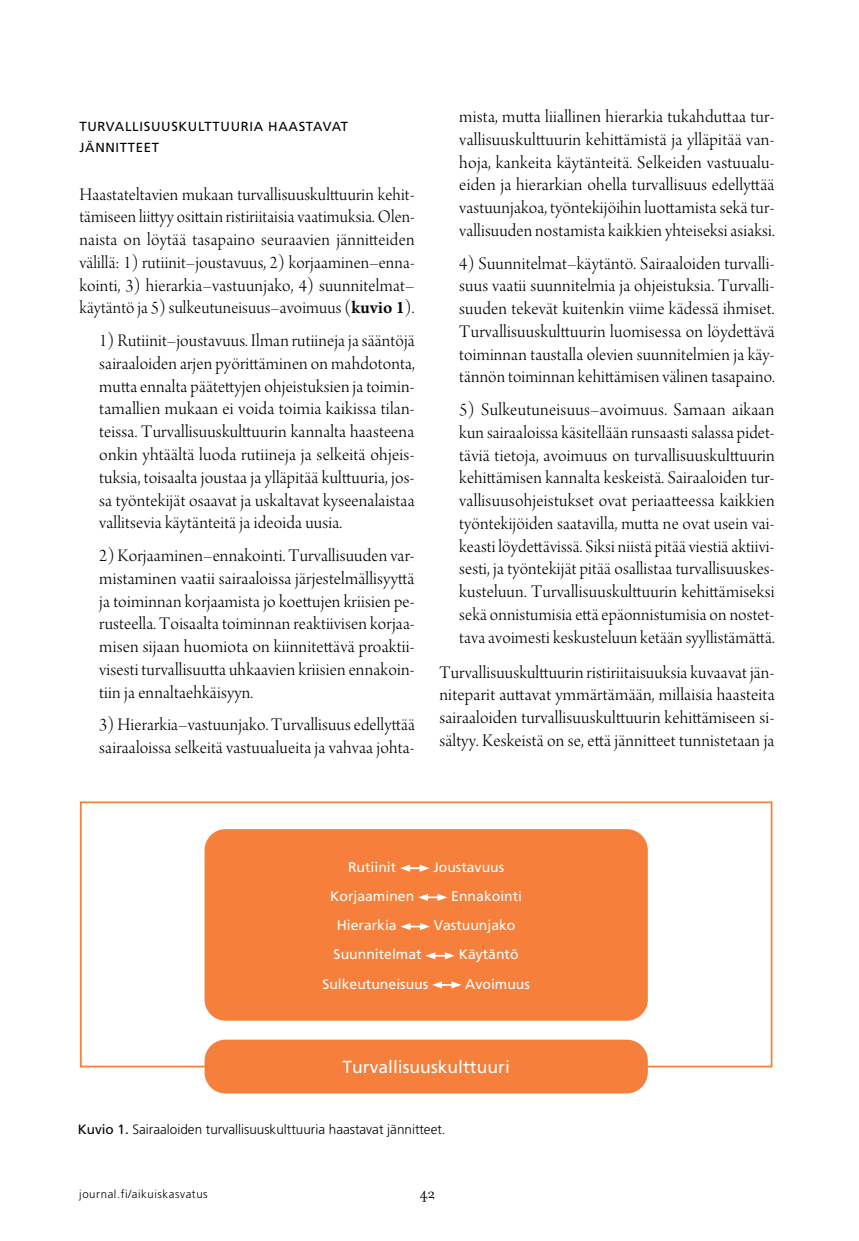
<style>
.page{position:relative;width:859px;height:1241px;background:#fff}
.page>*{position:absolute;margin:0;border:0;box-sizing:border-box;transform-origin:0 0}
.t1{font:18.72px/22.8px "Arno Pro Light Display";letter-spacing:.01em;color:#000;text-align:justify}
.t2{font:17.5px "Frutiger LT Std";color:#fff}
.t3{font:15.75px "Filosofia OT";color:#000}
.t4{font:14px "Frutiger LT Std";color:#fff}
.t5{font:300 13.47px "Frutiger LT Std";color:#000}
.t6{font:13.12px/21px "Frutiger LT Std";letter-spacing:.05em;color:#000}
.t7{font:300 11.38px "Frutiger LT Std";letter-spacing:.05em;color:#000}
.s1{font-family:"Arno Pro";font-weight:600}
.s2{font-weight:400}
</style>
<div class="page">
<svg style="left:79px;top:801px;width:694px;height:267px"></svg>
<div style="left:204px;top:829px;width:443px;height:191px;background:#f57f3b;border-radius:21px"></div>
<svg style="left:400px;top:864px;width:29px;height:7px"></svg>
<svg style="left:418px;top:893px;width:29px;height:7px"></svg>
<svg style="left:401px;top:923px;width:28px;height:7px"></svg>
<svg style="left:425px;top:952px;width:29px;height:7px"></svg>
<svg style="left:432px;top:981px;width:29px;height:7px"></svg>
<div style="left:204px;top:1039px;width:443px;height:54px;background:#f57f3b;border-radius:21px"></div>
<p class="t6" style="left:79px;top:116px;width:270px">TURVALLISUUSKULTTUURIA HAASTAVAT<br>JÄNNITTEET</p>
<p class="t1" style="left:79px;top:184px;width:336px">Haastateltavien mukaan turvallisuuskulttuurin kehit&shy;tämiseen liittyy osittain ristiriitaisia vaatimuksia. Olen&shy;naista on löytää tasapaino seuraavien jännitteiden välillä: 1) rutiinit–joustavuus, 2) korjaaminen–enna&shy;kointi, 3) hierarkia–vastuunjako, 4) suunnitelmat– käytäntö ja 5) sulkeutuneisuus–avoimuus (<span class="s1">kuvio 1</span>).</p>
<p class="t1" style="left:99px;top:330px;width:317px">1) Rutiinit–joustavuus. Ilman rutiineja ja sääntöjä sairaaloiden arjen pyörittäminen on mahdotonta, mutta ennalta päätettyjen ohjeistuksien ja toimin&shy;tamallien mukaan ei voida toimia kaikissa tilan&shy;teissa. Turvallisuuskulttuurin kannalta haasteena onkin yhtäältä luoda rutiineja ja selkeitä ohjeis&shy;tuksia, toisaalta joustaa ja ylläpitää kulttuuria, jos&shy;sa työntekijät osaavat ja uskaltavat kyseenalaistaa vallitsevia käytänteitä ja ideoida uusia.</p>
<p class="t1" style="left:99px;top:545px;width:317px">2) Korjaaminen–ennakointi. Turvallisuuden var&shy;mistaminen vaatii sairaaloissa järjestelmällisyyttä ja toiminnan korjaamista jo koettujen kriisien pe&shy;rusteella. Toisaalta toiminnan reaktiivisen korjaa&shy;misen sijaan huomiota on kiinnitettävä proaktii&shy;visesti turvallisuutta uhkaavien kriisien ennakoin&shy;tiin ja ennaltaehkäisyyn.</p>
<p class="t1" style="left:99px;top:714px;width:317px">3) Hierarkia–vastuunjako. Turvallisuus edellyttää sairaaloissa selkeitä vastuualueita ja vahvaa johta-</p>
<p class="t1" style="left:459px;top:106px;width:317px">mista, mutta liiallinen hierarkia tukahduttaa tur&shy;vallisuuskulttuurin kehittämistä ja ylläpitää van&shy;hoja, kankeita käytänteitä. Selkeiden vastuualu&shy;eiden ja hierarkian ohella turvallisuus edellyttää vastuunjakoa, työntekijöihin luottamista sekä tur&shy;vallisuuden nostamista kaikkien yhteiseksi asiaksi.</p>
<p class="t1" style="left:459px;top:253px;width:317px">4) Suunnitelmat–käytäntö. Sairaaloiden turvalli&shy;suus vaatii suunnitelmia ja ohjeistuksia. Turvalli&shy;suuden tekevät kuitenkin viime kädessä ihmiset.<br>Turvallisuuskulttuurin luomisessa on löydettävä toiminnan taustalla olevien suunnitelmien ja käy&shy;tännön toiminnan kehittämisen välinen tasapaino.</p>
<p class="t1" style="left:459px;top:399px;width:317px">5) Sulkeutuneisuus–avoimuus. Samaan aikaan kun sairaaloissa käsitellään runsaasti salassa pidet&shy;täviä tietoja, avoimuus on turvallisuuskulttuurin kehittämisen kannalta keskeistä. Sairaaloiden tur&shy;vallisuusohjeistukset ovat periaatteessa kaikkien työntekijöiden saatavilla, mutta ne ovat usein vai&shy;keasti löydettävissä. Siksi niistä pitää viestiä aktiivi&shy;sesti, ja työntekijät pitää osallistaa turvallisuuskes&shy;kusteluun. Turvallisuuskulttuurin kehittämiseksi sekä onnistumisia että epäonnistumisia on nostet&shy;tava avoimesti keskusteluun ketään syyllistämättä.</p>
<p class="t1" style="left:439px;top:662px;width:336px">Turvallisuuskulttuurin ristiriitaisuuksia kuvaavat jän&shy;niteparit auttavat ymmärtämään, millaisia haasteita sairaaloiden turvallisuuskulttuurin kehittämiseen si&shy;sältyy. Keskeistä on se, että jännitteet tunnistetaan ja</p>
<p class="t4" style="left:348px;top:858px;width:50px">Rutiinit</p>
<p class="t4" style="left:433px;top:858px;width:72px">Joustavuus</p>
<p class="t4" style="left:330px;top:887px;width:86px">Korjaaminen</p>
<p class="t4" style="left:451px;top:887px;width:72px">Ennakointi</p>
<p class="t4" style="left:336px;top:916px;width:61px">Hierarkia</p>
<p class="t4" style="left:433px;top:916px;width:83px">Vastuunjako</p>
<p class="t4" style="left:333px;top:946px;width:89px">Suunnitelmat</p>
<p class="t4" style="left:458px;top:946px;width:61px">Käytäntö</p>
<p class="t4" style="left:322px;top:975px;width:107px">Sulkeutuneisuus</p>
<p class="t4" style="left:465px;top:975px;width:66px">Avoimuus</p>
<p class="t2" style="left:342px;top:1056px;width:169px">Turvallisuuskulttuuri</p>
<p class="t5" style="left:78px;top:1121px;width:369px"><span class="s2">Kuvio 1.</span> Sairaaloiden turvallisuuskulttuuria haastavat jännitteet.</p>
<p class="t7" style="left:79px;top:1187px;width:130px">journal.fi/aikuiskasvatus</p>
<p class="t3" style="left:419px;top:1183px;width:17px">42</p>
</div>
